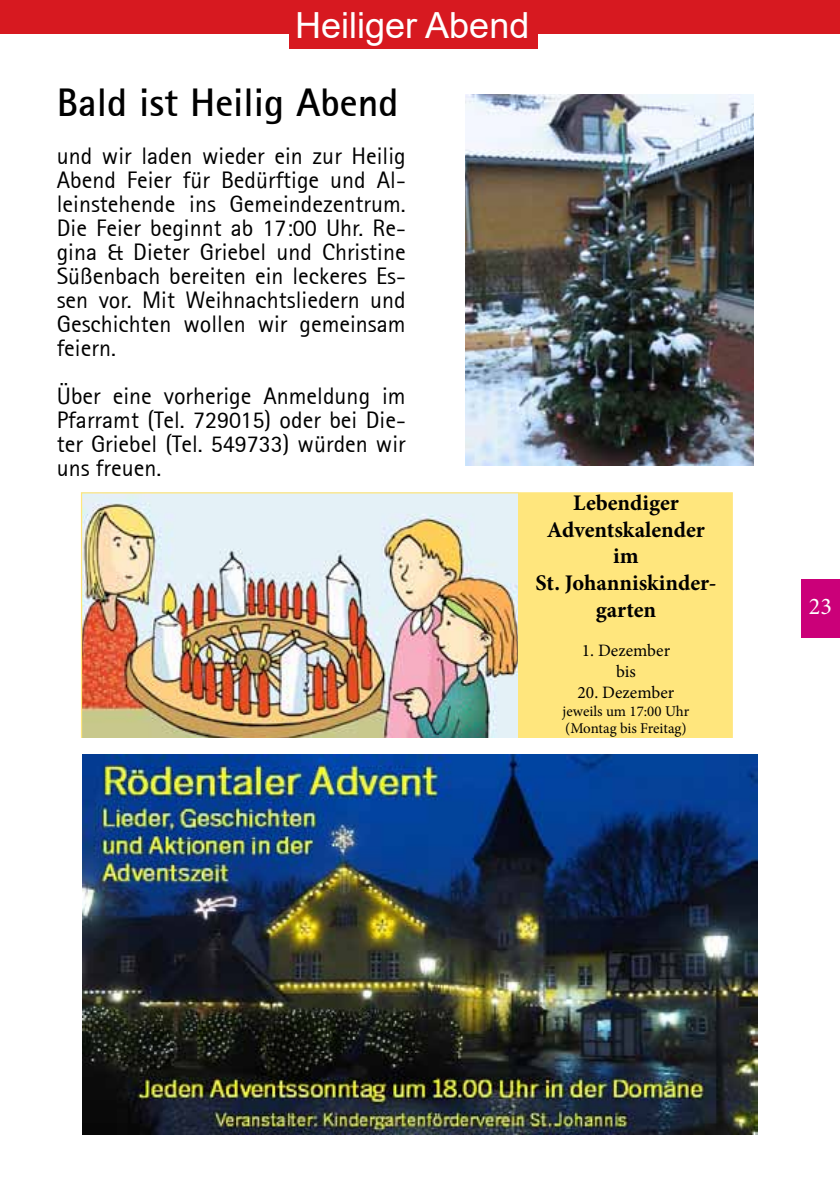
<style>
.page{position:relative;width:840px;height:1191px;background:#fff}
.page>*{position:absolute;margin:0;border:0;box-sizing:border-box;transform-origin:0 0}
.t1{font:40px "Rotis Sans Serif Bold 65";color:#000}
.t2{font:36px "Arial";color:#fff}
.t3{font:24px/24px "Rotis Sans Serif 55";color:#000;text-align:justify}
.t4{font:24px "Minion Pro";color:#fff}
.t5{font:700 22.4px/26.8px "Minion Pro";color:#000;text-align:center}
.t6{font:17.4px/20.8px "Minion Pro";color:#000;text-align:center}
.t7{font:15px/17.8px "Minion Pro";letter-spacing:-.005em;color:#000}
</style>
<div class="page">
<div style="left:801px;top:579px;width:38px;height:59px;background:#cb0079"></div>
<div style="left:0;top:0;width:839px;height:33px;background:#d71920"></div>
<div style="left:289px;top:0;width:249px;height:49px;background:#d71920"></div>
<img style="left:82px;top:754px;width:675px;height:380px">
<img style="left:465px;top:94px;width:288px;height:371px">
<img style="left:81px;top:492px;width:437px;height:245px">
<div style="left:518px;top:492px;width:214px;height:245px;background:#ffe67d"></div>
<h2 class="t2" style="left:295px;top:1px;width:236px">Heiliger Abend</h2>
<h1 class="t1" style="left:57px;top:77px;width:343px">Bald ist Heilig Abend</h1>
<p class="t3" style="left:57px;top:143px;width:350px">und wir laden wieder ein zur Heilig Abend Feier für Bedürftige und Al&shy;leinstehende ins Gemeindezentrum.<br>Die Feier beginnt ab 17:00 Uhr. Re&shy;gina &amp; Dieter Griebel und Christine Süßenbach bereiten ein leckeres Es&shy;sen vor. Mit Weihnachtsliedern und Geschichten wollen wir gemeinsam feiern.</p>
<p class="t3" style="left:57px;top:383px;width:350px">Über eine vorherige Anmeldung im Pfarramt (Tel. 729015) oder bei Die&shy;ter Griebel (Tel. 549733) würden wir uns freuen.</p>
<p class="t5" style="left:535px;top:489px;width:182px">Lebendiger<br>Adventskalender im<br>St. Johanniskinder&shy;garten</p>
<p class="t6" style="left:581px;top:640px;width:90px">1. Dezember bis</p>
<p class="t6" style="left:577px;top:682px;width:98px">20. Dezember</p>
<p class="t7" style="left:562px;top:702px;width:128px">jeweils um 17:00 Uhr (Montag bis Freitag)</p>
<p class="t4" style="left:808px;top:590px;width:25px">23</p>
</div>
